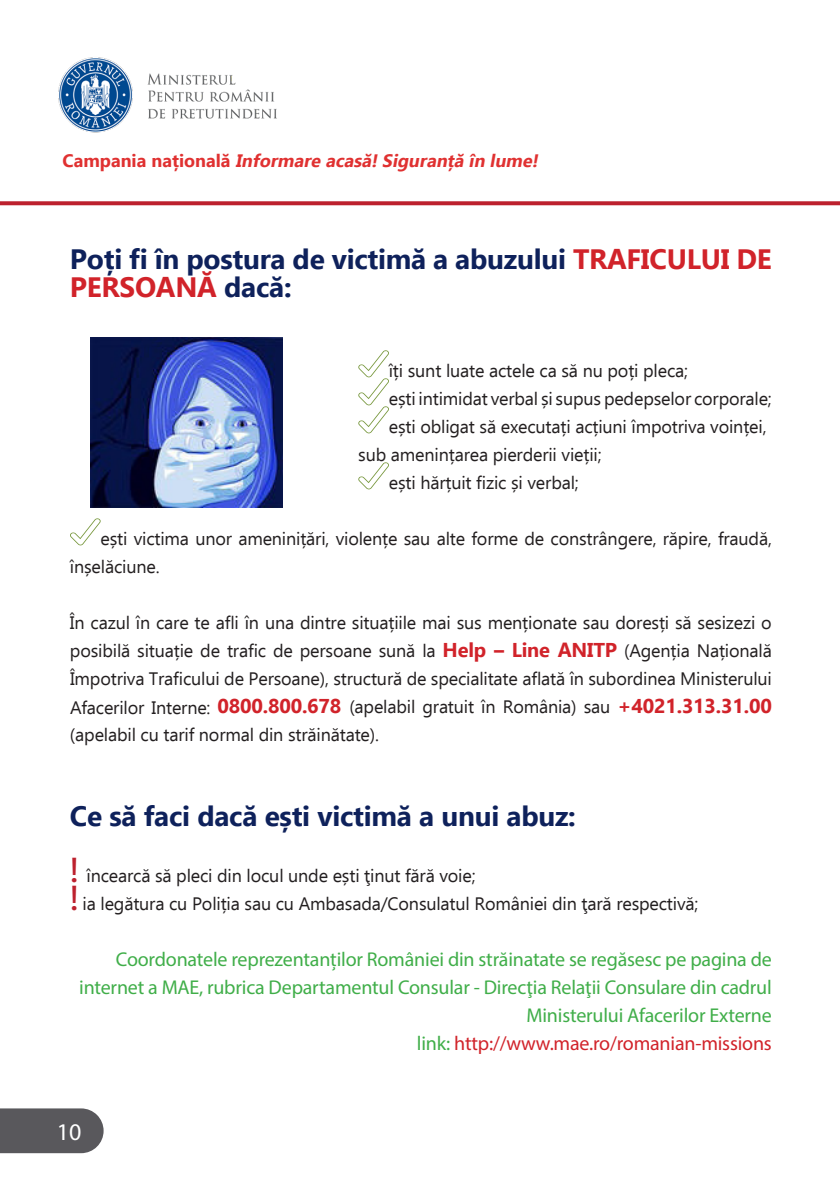
<style>
.page{position:relative;width:840px;height:1191px;background:#fff}
.page>*{position:absolute;margin:0;border:0;box-sizing:border-box;transform-origin:0 0}
.t1{font:700 28px/28px "Ebrima";letter-spacing:-.01em;color:#0e215b}
.t2{font:24px "Myriad Pro";color:#fff}
.t3{font:20px/28px "Myriad Pro";letter-spacing:-.01em;color:#40ae49;text-align:right}
.t4{font:18px/28px "Ebrima";letter-spacing:-.01em;color:#231f20}
.t5{font:italic 700 18px "Ebrima";color:#e03131}
.s1{font-style:normal}
.s2{color:#d1232a}
.s3{font-weight:700;font-size:20px;color:#d1232a}
.s4{font-family:"Myriad Pro";font-size:36px;color:#bd212e}
</style>
<div class="page">
<div style="left:0;top:1108px;width:103px;height:45px;background:#59585c"></div>
<img style="left:58px;top:57px;width:219px;height:76px">
<svg style="left:358px;top:350px;width:31px;height:83px"></svg>
<svg style="left:358px;top:462px;width:31px;height:27px"></svg>
<svg style="left:70px;top:518px;width:31px;height:27px"></svg>
<img style="left:91px;top:337px;width:191px;height:171px">
<svg style="left:0;top:201px;width:839px;height:4px;background:#c1303c"></svg>
<p class="t5" style="left:62px;top:147px;width:481px"><span class="s1">C a m p a n i a n a ț i o n a l ă</span> Informare acasă!Siguranță în lume!</p>
<h1 class="t1" style="left:70px;top:244px;width:703px">Poți fi în postura de victimă a abuzului <span class="s2">TRAFICULUI DE<br>PERSOANĂ</span> dacă:</h1>
<p class="t4" style="left:388px;top:357px;width:300px">îți sunt luate actele ca să nu poți pleca;</p>
<p class="t4" style="left:388px;top:385px;width:384px">ești intimidat verbal și supus pedepselor corporale;</p>
<p class="t4" style="left:388px;top:413px;width:379px">ești obligat să executați acțiuni împotriva voinței,</p>
<p class="t4" style="left:358px;top:441px;width:245px">sub amenințarea pierderii vieții;</p>
<p class="t4" style="left:388px;top:469px;width:191px">ești hărțuit fizic și verbal;</p>
<p class="t4" style="left:70px;top:525px;width:703px;text-indent:30px">ești victima unor ameninițări, violențe sau alte forme de constrângere, răpire, fraudă, înșelăciune.</p>
<p class="t4" style="left:70px;top:609px;width:703px;text-align:justify">În cazul în care te afli în una dintre situațiile mai sus menționate sau doresți să sesizezi o posibilă situație de trafic de persoane sună la <span class="s3">Help – Line ANITP</span> (Agenția Națională Împotriva Traficului de Persoane), structură de specialitate aflată în subordinea Ministerului Afacerilor Interne: <span class="s3">0800.800.678</span> (apelabil gratuit în România) sau <span class="s3">+4021.313.31.00 </span>(apelabil cu tarif normal din străinătate).</p>
<h1 class="t1" style="left:70px;top:800px;width:507px">Ce să faci dacă ești victimă a unui abuz:</h1>
<p class="t4" style="left:70px;top:861px;width:629px"><span class="s4">!</span> încearcă să pleci din locul unde ești ţinut fără voie;<br><span class="s4">!</span> ia legătura cu Poliția sau cu Ambasada/Consulatul României din ţară respectivă;</p>
<p class="t3" style="left:79px;top:944px;width:693px">Coordonatele reprezentanților României din străinatate se regăsesc pe pagina de internet a MAE, rubrica Departamentul Consular - Direcţia Relaţii Consulare din cadrul Ministerului Afacerilor Externe<br>link: <span class="s2">http://www.mae.ro/romanian-missions</span></p>
<h2 class="t2" style="left:57px;top:1117px;width:26px">10</h2>
</div>
